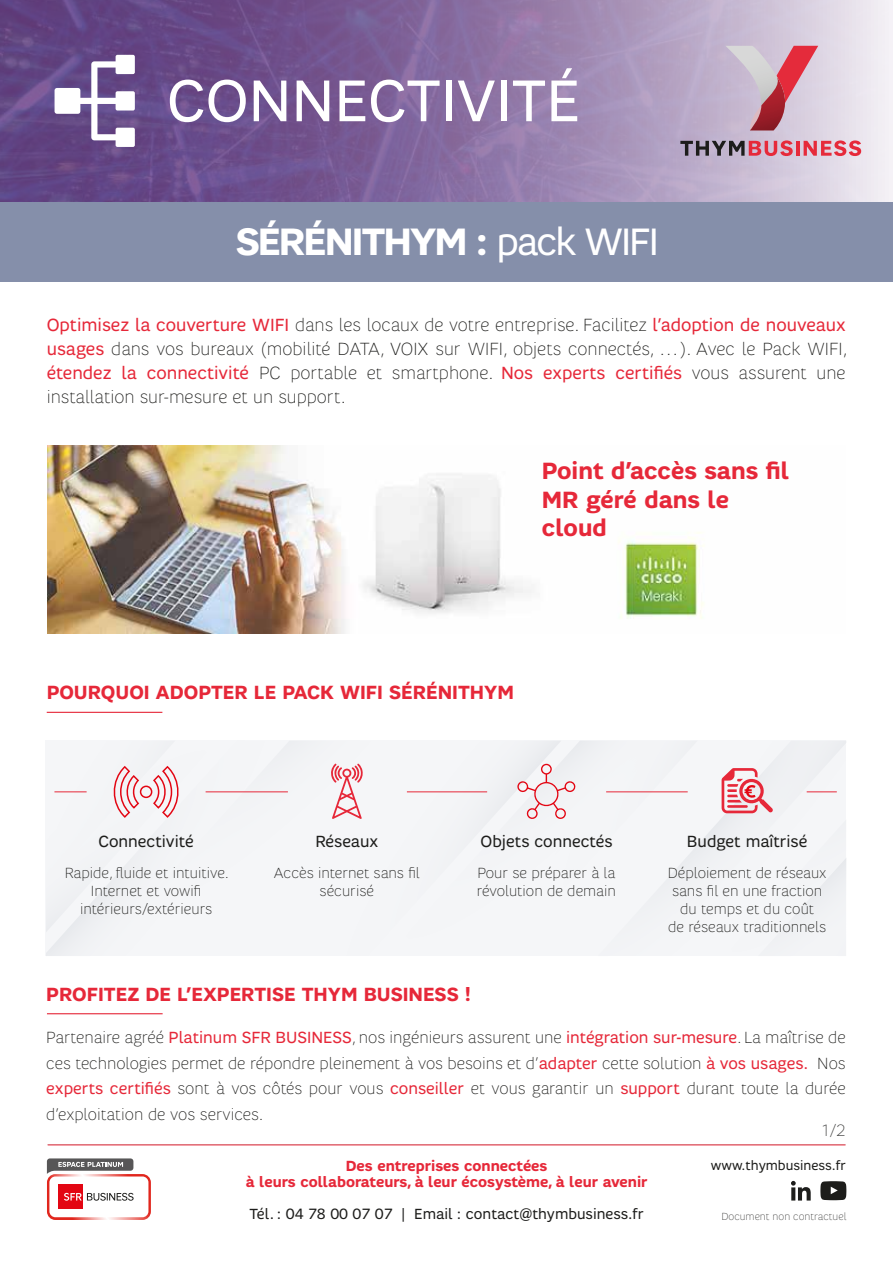
<style>
.page{position:relative;width:893px;height:1263px;background:#fff}
.page>*{position:absolute;margin:0;border:0;box-sizing:border-box;transform-origin:0 0}
.t1{font:60px "SFR";color:#fff}
.t2{font:700 39px "SFR";letter-spacing:-.05em;color:#fff}
.t3{font:700 24px/28.8px "SFR";color:#e62839}
.t4{font:700 19.5px "SFR";color:#e62839}
.t5{font:100 18px/24px "SFR";color:#1d1d1b}
.t6{font:100 16.5px/25.5px "SFR";color:#1d1d1b;text-align:justify}
.t7{font:16.5px "SFR";color:#1d1d1b}
.t8{font:100 16.5px "SFR";color:#3c3c3b}
.t9{font:100 15px/18px "SFR";color:#1d1d1b;text-align:center}
.t10{font:700 15px/16.5px "SFR";color:#e62839;text-align:center}
.t11{font:15px "SFR";color:#1d1d1b}
.t12{font:13.5px "SFR";color:#1d1d1b}
.t13{font:100 10.5px "SFR";color:#3c3c3b}
.s1{font-weight:400}
.s2{font-weight:400;color:#e62839}
</style>
<div class="page">
<hr style="left:47px;top:1013px;width:116px;height:1px;background:#e62839">
<hr style="left:47px;top:712px;width:115px;height:1px;background:#e62839">
<div style="left:0;top:202px;width:893px;height:79px;background:#858faa"></div>
<hr style="left:48px;top:1144px;width:797px;height:1px;background:#e62839">
<svg style="left:47px;top:1158px;width:104px;height:62px"></svg>
<svg style="left:791px;top:1181px;width:20px;height:19px"></svg>
<svg style="left:820px;top:1181px;width:26px;height:19px"></svg>
<svg style="left:0;top:0;width:893px;height:202px;background:#8f77a6"></svg>
<svg style="left:55px;top:55px;width:80px;height:92px"></svg>
<svg style="left:725px;top:46px;width:93px;height:84px;background:#cc9eae"></svg>
<svg style="left:680px;top:140px;width:113px;height:16px;background:#a27686"></svg>
<hr style="left:796px;top:141px;width:3px;height:15px;background:#e62a3a">
<svg style="left:804px;top:140px;width:57px;height:16px"></svg>
<img style="left:48px;top:445px;width:656px;height:188px">
<div style="left:346px;top:840px;width:59px;height:116px;background:#f4f5f7"></div>
<div style="left:405px;top:741px;width:112px;height:198px;background:#f4f5f7"></div>
<svg style="left:46px;top:932px;width:100px;height:24px"></svg>
<hr style="left:407px;top:791px;width:80px;height:1px;background:#e62839">
<div style="left:46px;top:741px;width:327px;height:191px;background:#f4f5f7"></div>
<div style="left:517px;top:741px;width:329px;height:215px;background:#f4f5f7"></div>
<h1 class="t1" style="left:167px;top:67px;width:415px">CONNECTIVITÉ</h1>
<h2 class="t2" style="left:236px;top:219px;width:425px">SÉRÉNITHYM : <span class="s1">pack WIFI</span></h2>
<p class="t5" style="left:47px;top:313px;width:803px"><span class="s2">Optimisez la couverture WIFI</span> dans les locaux de votre entreprise. Facilitez <span class="s2">l’adoption de nouveaux usages</span> dans vos bureaux (mobilité DATA, VOIX sur WIFI, objets connectés, …). Avec le Pack WIFI, <span class="s2">étendez la connectivité</span> PC portable et smartphone. <span class="s2">Nos experts certifiés</span> vous assurent une installation sur-mesure et un support.</p>
<h3 class="t3" style="left:542px;top:456px;width:249px">Point d’accès sans fil<br>MR géré dans le cloud</h3>
<p class="t4" style="left:47px;top:681px;width:469px">POURQUOI ADOPTER LE PACK WIFI SÉRÉNITHYM</p>
<p class="t7" style="left:98px;top:832px;width:97px">Connectivité</p>
<p class="t7" style="left:315px;top:832px;width:64px">Réseaux</p>
<p class="t9" style="left:274px;top:864px;width:147px">Accès internet sans fil sécurisé</p>
<p class="t9" style="left:65px;top:864px;width:166px">Rapide, fluide et intuitive.<br>Internet et vowifi intérieurs/extérieurs</p>
<p class="t7" style="left:481px;top:832px;width:133px">Objets connectés</p>
<p class="t7" style="left:687px;top:832px;width:122px">Budget maîtrisé</p>
<p class="t9" style="left:477px;top:864px;width:141px;text-align:left">Pour se préparer à la révolution de demain</p>
<p class="t9" style="left:668px;top:864px;width:160px">Déploiement de réseaux sans fil en une fraction du temps et du coût<br>de réseaux traditionnels</p>
<p class="t4" style="left:46px;top:983px;width:426px">PROFITEZ DE L’EXPERTISE THYM BUSINESS !</p>
<p class="t6" style="left:46px;top:1025px;width:801px">Partenaire agréé <span class="s2">Platinum SFR BUSINESS</span>, nos ingénieurs assurent une <span class="s2">intégration sur-mesure</span>. La maîtrise de ces technologies permet de répondre pleinement à vos besoins et d’<span class="s2">adapter</span> cette solution <span class="s2">à vos usages.</span> Nos <span class="s2">experts certifiés</span> sont à vos côtés pour vous <span class="s2">conseiller</span> et vous garantir un <span class="s2">support</span> durant toute la durée d’exploitation de vos services.</p>
<p class="t8" style="left:821px;top:1121px;width:26px">1/2</p>
<p class="t10" style="left:246px;top:1157px;width:403px">Des entreprises connectées<br>à leurs collaborateurs, à leur écosystème, à leur avenir</p>
<p class="t11" style="left:250px;top:1205px;width:396px">Tél. : 04 78 00 07 07 | Email : contact@thymbusiness.fr</p>
<p class="t12" style="left:711px;top:1157px;width:137px">www.thymbusiness.fr</p>
<p class="t13" style="left:721px;top:1210px;width:127px">Document non contractuel</p>
</div>
